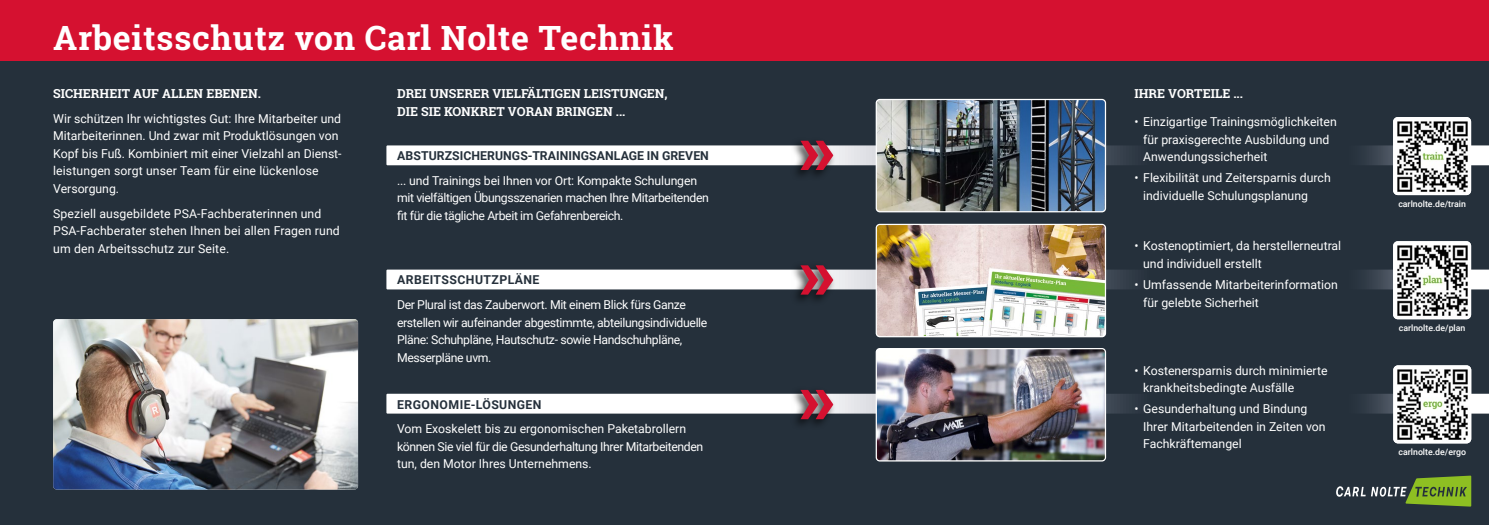
<style>
.page{position:relative;width:1489px;height:525px;background:#fff}
.page>*{position:absolute;margin:0;border:0;box-sizing:border-box;transform-origin:0 0}
.t1{font:700 33.75px "Roboto Slab";letter-spacing:.02em;color:#fff}
.t2{font:700 12.5px/17.5px "Roboto Slab";color:#fff}
.t3{font:12.25px/17.5px "Roboto";color:#fff}
.t4{font:12.25px/17.5px "Roboto";letter-spacing:-.03em;color:#fff}
.t5{font:700 12.25px "Roboto";letter-spacing:.005em;color:#25303b}
.t6{font:700 12.25px "Roboto";letter-spacing:.035em;color:#25303b}
.t7{font:500 8.75px "Roboto";color:#fff}
</style>
<div class="page">
<div style="left:0;top:0;width:1488px;height:524px;background:#25303b"></div>
<svg style="left:1365px;top:393px;width:123px;height:20px"></svg>
<div style="left:790px;top:386px;width:46px;height:44px;background:#000;opacity:.75"></div>
<svg style="left:386px;top:389px;width:746px;height:30px"></svg>
<svg style="left:1365px;top:269px;width:123px;height:20px"></svg>
<div style="left:790px;top:261px;width:46px;height:44px;background:#000;opacity:.75"></div>
<svg style="left:386px;top:265px;width:746px;height:29px"></svg>
<svg style="left:1365px;top:145px;width:123px;height:20px"></svg>
<div style="left:790px;top:137px;width:46px;height:44px;background:#000;opacity:.75"></div>
<svg style="left:386px;top:141px;width:746px;height:29px"></svg>
<div style="left:0;top:0;width:1488px;height:60px;background:#d51130"></div>
<img style="left:53px;top:319px;width:305px;height:170px">
<svg style="left:1336px;top:475px;width:134px;height:31px"></svg>
<img style="left:877px;top:348px;width:228px;height:111px">
<div style="left:875px;top:348px;width:231px;height:113px;border:1px solid #fff;border-radius:4px"></div>
<img style="left:877px;top:224px;width:228px;height:111px">
<div style="left:875px;top:224px;width:231px;height:113px;border:1px solid #fff;border-radius:4px"></div>
<img style="left:877px;top:99px;width:228px;height:113px">
<div style="left:875px;top:99px;width:231px;height:113px;border:1px solid #fff;border-radius:4px"></div>
<img style="left:1392px;top:117px;width:78px;height:78px">
<img style="left:1392px;top:241px;width:78px;height:78px">
<img style="left:1393px;top:365px;width:77px;height:78px">
<h1 class="t1" style="left:53px;top:14px;width:622px">Arbeitsschutz von Carl Nolte Technik</h1>
<p class="t2" style="left:397px;top:85px;width:272px">DREI UNSERER VIELFÄLTIGEN LEISTUNGEN,<br>DIE SIE KONKRET VORAN BRINGEN ...</p>
<p class="t2" style="left:1134px;top:85px;width:110px">IHRE VORTEILE ...</p>
<p class="t5" style="left:397px;top:147px;width:313px">ABSTURZSICHERUNGS-TRAININGSANLAGE IN GREVEN</p>
<p class="t4" style="left:397px;top:171px;width:313px">... und Trainings bei Ihnen vor Ort: Kompakte Schulungen mit vielfältigen Übungsszenarien machen Ihre Mitarbeitenden fit für die tägliche Arbeit im Gefahrenbereich.</p>
<p class="t2" style="left:53px;top:85px;width:209px">SICHERHEIT AUF ALLEN EBENEN.</p>
<p class="t3" style="left:53px;top:109px;width:290px">Wir schützen Ihr wichtigstes Gut: Ihre Mitarbeiter und Mitarbeiterinnen. Und zwar mit Produktlösungen von Kopf bis Fuß. Kombiniert mit einer Vielzahl an Dienst&shy;leistungen sorgt unser Team für eine lückenlose Versorgung.</p>
<p class="t3" style="left:53px;top:204px;width:288px">Speziell ausgebildete PSA-Fachberaterinnen und<br>PSA-Fachberater stehen Ihnen bei allen Fragen rund um den Arbeitsschutz zur Seite.</p>
<p class="t3" style="left:1143px;top:113px;width:195px;text-indent:-9px">• Einzigartige Trainingsmöglichkeiten für praxisgerechte Ausbildung und<br>Anwendungssicherheit</p>
<p class="t3" style="left:1143px;top:169px;width:189px;text-indent:-9px">• Flexibilität und Zeitersparnis durch individuelle Schulungsplanung</p>
<p class="t3" style="left:1143px;top:237px;width:199px;text-indent:-9px">• Kostenoptimiert, da herstellerneutral und individuell erstellt</p>
<p class="t3" style="left:1143px;top:275px;width:196px;text-indent:-9px">• Umfassende Mitarbeiterinformation für gelebte Sicherheit</p>
<p class="t6" style="left:397px;top:271px;width:144px">ARBEITSSCHUTZPLÄNE</p>
<p class="t4" style="left:397px;top:295px;width:312px">Der Plural ist das Zauberwort. Mit einem Blick fürs Ganze erstellen wir aufeinander abgestimmte, abteilungsindividuelle Pläne: Schuhpläne, Hautschutz- sowie Handschuhpläne, Messerpläne uvm.</p>
<p class="t6" style="left:397px;top:395px;width:146px">ERGONOMIE-LÖSUNGEN</p>
<p class="t3" style="left:397px;top:419px;width:308px">Vom Exoskelett bis zu ergonomischen Paketabrollern können Sie viel für die Gesunderhaltung Ihrer Mitarbeitenden tun, den Motor Ihres Unternehmens.</p>
<p class="t3" style="left:1143px;top:361px;width:186px;text-indent:-9px">• Kostenersparnis durch minimierte krankheitsbedingte Ausfälle</p>
<p class="t3" style="left:1143px;top:399px;width:184px;text-indent:-9px">• Gesunderhaltung und Bindung<br>Ihrer Mitarbeitenden in Zeiten von<br>Fachkräftemangel</p>
<p class="t7" style="left:1398px;top:198px;width:69px">carlnolte.de/train</p>
<p class="t7" style="left:1398px;top:322px;width:68px">carlnolte.de/plan</p>
<p class="t7" style="left:1398px;top:446px;width:69px">carlnolte.de/ergo</p>
</div>
